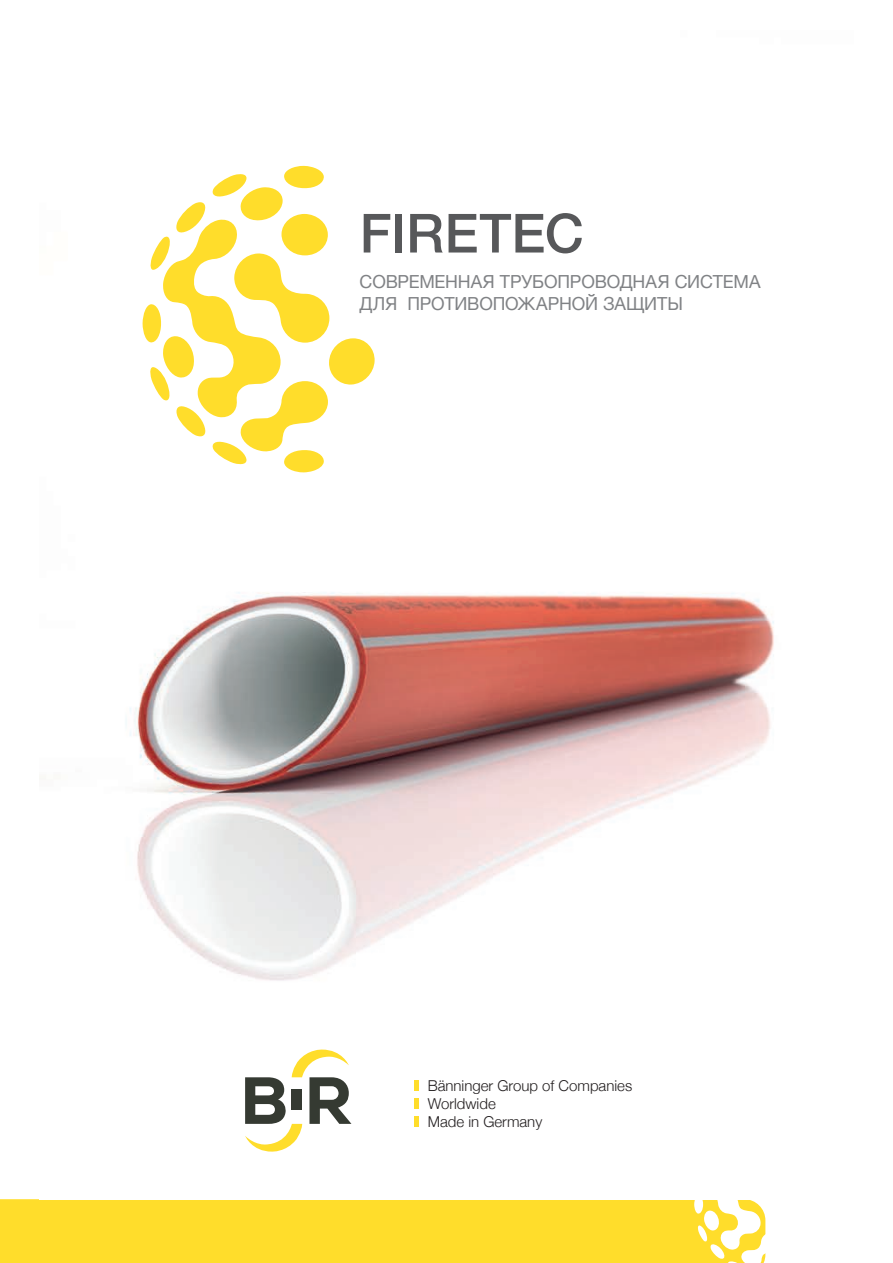
<style>
.page{position:relative;width:893px;height:1263px;background:#fff}
.page>*{position:absolute;margin:0;border:0;box-sizing:border-box;transform-origin:0 0}
.t1{font:500 54px "Helvetica Neue";color:#57585a}
.t2{font:18px/22.5px "Helvetica Neue";letter-spacing:-.01em;color:#808285}
.t3{font:300 15px/18px "Helvetica Neue";color:#231f20}
</style>
<div class="page">
<div style="left:0;top:1199px;width:694px;height:64px;background:#ffdd2b"></div>
<svg style="left:694px;top:1200px;width:71px;height:63px"></svg>
<img style="left:126px;top:165px;width:648px;height:959px">
<svg style="left:143px;top:166px;width:232px;height:306px"></svg>
<svg style="left:245px;top:1049px;width:106px;height:103px"></svg>
<div style="left:292px;top:1089px;width:10px;height:21px;background:#353a32"></div>
<div style="left:414px;top:1080px;width:5px;height:11px;background:#ffdd2b"></div>
<div style="left:414px;top:1098px;width:5px;height:11px;background:#ffdd2b"></div>
<div style="left:414px;top:1116px;width:5px;height:11px;background:#ffdd2b"></div>
<h1 class="t1" style="left:360px;top:190px;width:226px">FIRETEC</h1>
<p class="t2" style="left:360px;top:271px;width:402px">СОВРЕМЕННАЯ ТРУБОПРОВОДНАЯ СИСТЕМА<br>ДЛЯ ПРОТИВОПОЖАРНОЙ ЗАЩИТЫ</p>
<p class="t3" style="left:428px;top:1076px;width:206px">Bänninger Group of Companies<br>Worldwide<br>Made in Germany</p>
</div>
